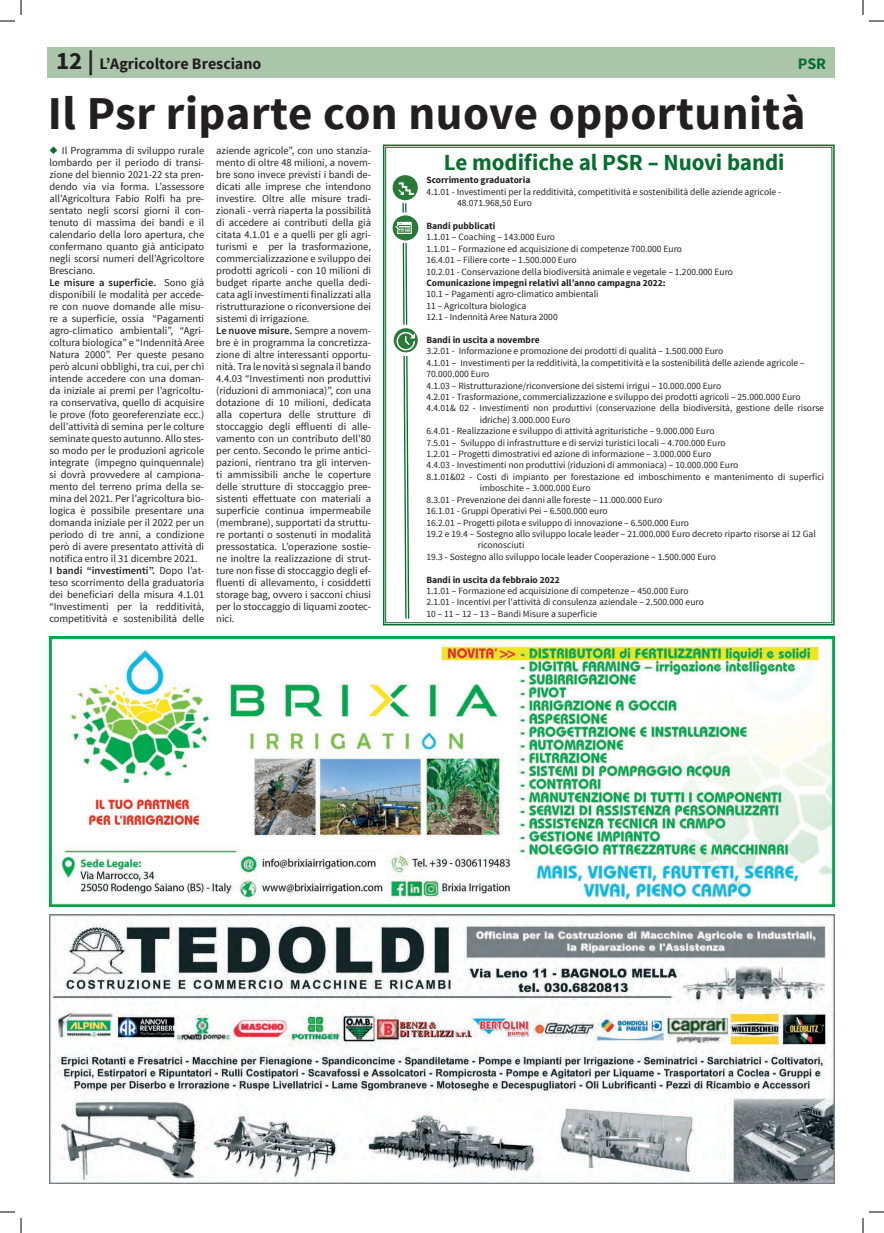
<style>
.page{position:relative;width:884px;height:1233px;background:#fff}
.page>*{position:absolute;margin:0;border:0;box-sizing:border-box;transform-origin:0 0}
.TITOLI_articoli_BIG{font:700 47px "Source Sans Pro";letter-spacing:.01em;color:#231f20}
.Testo_lungo{font:700 23px "Source Sans Pro";letter-spacing:-.005em;color:#086d2f}
.t1{font:700 16px "Source Sans Pro";letter-spacing:-.005em;color:#231f20}
.t2{font:700 16px "Source Sans Pro";color:#086d2f}
.Testo_lungo-2{font:10.5px/12px "Source Sans Pro";color:#231f20;text-align:justify}
.Testi_BOX{font:9.5px/11.4px "Source Sans Pro";color:#231f20}
.Testi_BOX-2{font:700 9.5px "Source Sans Pro";color:#231f20}
.s1{font-size:25px}
.s2{color:#086d2f}
.s3{font-weight:600}
</style>
<div class="page">
<div style="left:48px;top:47px;width:787px;height:31px;background:#abc5ab"></div>
<img style="left:49px;top:637px;width:786px;height:269px">
<svg style="left:382px;top:144px;width:453px;height:482px"></svg>
<div style="left:390px;top:172px;width:31px;height:31px;border:3px solid #fff;border-radius:50%"></div>
<svg style="left:390px;top:175px;width:30px;height:445px"></svg>
<img style="left:49px;top:914px;width:786px;height:269px">
<svg style="left:0;top:1211px;width:15px;height:1px"></svg>
<svg style="left:869px;top:1211px;width:15px;height:1px"></svg>
<svg style="left:0;top:0;width:22px;height:22px"></svg>
<svg style="left:20px;top:1218px;width:2px;height:15px"></svg>
<svg style="left:862px;top:0;width:22px;height:22px"></svg>
<svg style="left:862px;top:1218px;width:2px;height:15px"></svg>
<p class="t1" style="left:56px;top:53px;width:207px"><span class="s1">12 |</span> L’Agricoltore Bresciano</p>
<p class="t2" style="left:798px;top:53px;width:30px">PSR</p>
<p class="TITOLI_articoli_BIG" style="left:48px;top:83px;width:759px">Il Psr riparte con nuove opportunità</p>
<p class="Testo_lungo-2" style="left:49px;top:144px;width:156px"><span class="s2">◆</span> Il Programma di sviluppo rurale lombardo per il periodo di transi&shy;zione del biennio 2021-22 sta pren&shy;dendo via via forma. L’assessore all’Agricoltura Fabio Rolfi ha pre&shy;sentato negli scorsi giorni il con&shy;tenuto di massima dei bandi e il calendario della loro apertura, che confermano quanto già anticipato negli scorsi numeri dell’Agricoltore Bresciano.</p>
<p class="Testo_lungo-2" style="left:49px;top:276px;width:156px"><span class="s3">Le misure a superficie.</span> Sono già disponibili le modalità per accede&shy;re con nuove domande alle misu&shy;re a superficie, ossia “Pagamenti agro-climatico ambientali”, “Agri&shy;coltura biologica” e “Indennità Aree Natura 2000”. Per queste pesano però alcuni obblighi, tra cui, per chi intende accedere con una doman&shy;da iniziale ai premi per l’agricoltu&shy;ra conservativa, quello di acquisire le prove (foto georeferenziate ecc.) dell’attività di semina per le colture seminate questo autunno. Allo stes&shy;so modo per le produzioni agricole integrate (impegno quinquennale) si dovrà provvedere al campiona&shy;mento del terreno prima della se&shy;mina del 2021. Per l’agricoltura bio&shy;logica è possibile presentare una domanda iniziale per il 2022 per un periodo di tre anni, a condizione però di avere presentato attività di notifica entro il 31 dicembre 2021.</p>
<p class="Testo_lungo-2" style="left:49px;top:564px;width:156px"><span class="s3">I bandi “investimenti”.</span> Dopo l’at&shy;teso scorrimento della graduatoria dei beneficiari della misura 4.1.01 “Investimenti per la redditività, competitività e sostenibilità delle</p>
<p class="Testo_lungo-2" style="left:216px;top:144px;width:156px">aziende agricole”, con uno stanzia&shy;mento di oltre 48 milioni, a novem&shy;bre sono invece previsti i bandi de&shy;dicati alle imprese che intendono investire. Oltre alle misure tradi&shy;zionali - verrà riaperta la possibilità di accedere ai contributi della già citata 4.1.01 e a quelli per gli agri&shy;turismi e per la trasformazione, commercializzazione e sviluppo dei prodotti agricoli - con 10 milioni di budget riparte anche quella dedi&shy;cata agli investimenti finalizzati alla ristrutturazione o riconversione dei sistemi di irrigazione.</p>
<p class="Testo_lungo-2" style="left:216px;top:324px;width:156px"><span class="s3">Le nuove misure.</span> Sempre a novem&shy;bre è in programma la concretizza&shy;zione di altre interessanti opportu&shy;nità. Tra le novità si segnala il bando 4.4.03 “Investimenti non produttivi (riduzioni di ammoniaca)”, con una dotazione di 10 milioni, dedicata alla copertura delle strutture di stoccaggio degli effluenti di alle&shy;vamento con un contributo dell’80 per cento. Secondo le prime antici&shy;pazioni, rientrano tra gli interven&shy;ti ammissibili anche le coperture delle strutture di stoccaggio pree&shy;sistenti effettuate con materiali a superficie continua impermeabile (membrane), supportati da struttu&shy;re portanti o sostenuti in modalità pressostatica. L’operazione sostie&shy;ne inoltre la realizzazione di strut&shy;ture non fisse di stoccaggio degli ef&shy;fluenti di allevamento, i cosiddetti storage bag, ovvero i sacconi chiusi per lo stoccaggio di liquami zootec&shy;nici.</p>
<p class="Testo_lungo" style="left:444px;top:147px;width:342px">Le modifiche al PSR – Nuovi bandi</p>
<p class="Testi_BOX-2" style="left:426px;top:174px;width:106px">Scorrimento graduatoria</p>
<p class="Testi_BOX" style="left:457px;top:186px;width:326px;text-indent:-31px">4.1.01 - Investimenti per la redditività, competitività e sostenibilità delle aziende agricole -<br>48.071.968,50 Euro</p>
<p class="Testi_BOX-2" style="left:426px;top:220px;width:71px">Bandi pubblicati</p>
<p class="Testi_BOX" style="left:426px;top:232px;width:130px">1.1.01 – Coaching – 143.000 Euro</p>
<p class="Testi_BOX" style="left:426px;top:243px;width:257px">1.1.01 – Formazione ed acquisizione di competenze 700.000 Euro</p>
<p class="Testi_BOX" style="left:426px;top:254px;width:152px">16.4.01 – Filiere corte – 1.500.000 Euro</p>
<p class="Testi_BOX" style="left:426px;top:266px;width:308px">10.2.01 - Conservazione della biodiversità animale e vegetale – 1.200.000 Euro</p>
<p class="Testi_BOX-2" style="left:426px;top:277px;width:241px">Comunicazione impegni relativi all’anno campagna 2022:</p>
<p class="Testi_BOX" style="left:426px;top:289px;width:174px">10.1 – Pagamenti agro-climatico ambientali</p>
<p class="Testi_BOX" style="left:426px;top:300px;width:101px">11 – Agricoltura biologica</p>
<p class="Testi_BOX" style="left:426px;top:311px;width:133px">12.1 - Indennità Aree Natura 2000</p>
<p class="Testi_BOX-2" style="left:426px;top:334px;width:115px">Bandi in uscita a novembre</p>
<p class="Testi_BOX" style="left:426px;top:346px;width:298px">3.2.01 - Informazione e promozione dei prodotti di qualità – 1.500.000 Euro</p>
<p class="Testi_BOX" style="left:426px;top:357px;width:380px">4.1.01 – Investimenti per la redditività, la competitività e la sostenibilità delle aziende agricole –<br>70.000.000 Euro</p>
<p class="Testi_BOX" style="left:426px;top:380px;width:296px">4.1.03 – Ristrutturazione/riconversione dei sistemi irrigui – 10.000.000 Euro</p>
<p class="Testi_BOX" style="left:426px;top:391px;width:376px">4.2.01 - Trasformazione, commercializzazione e sviluppo dei prodotti agricoli – 25.000.000 Euro</p>
<p class="Testi_BOX" style="left:480px;top:403px;width:346px;text-indent:-53px">4.4.01&amp; 02 - Investimenti non produttivi (conservazione della biodiversità, gestione delle risorse idriche) 3.000.000 Euro</p>
<p class="Testi_BOX" style="left:426px;top:425px;width:290px">6.4.01 - Realizzazione e sviluppo di attività agrituristiche – 9.000.000 Euro</p>
<p class="Testi_BOX" style="left:426px;top:437px;width:301px">7.5.01 – Sviluppo di infrastrutture e di servizi turistici locali – 4.700.000 Euro</p>
<p class="Testi_BOX" style="left:426px;top:448px;width:286px">1.2.01 – Progetti dimostrativi ed azione di informazione – 3.000.000 Euro</p>
<p class="Testi_BOX" style="left:426px;top:460px;width:313px">4.4.03 - Investimenti non produttivi (riduzioni di ammoniaca) – 10.000.000 Euro</p>
<p class="Testi_BOX" style="left:480px;top:471px;width:346px;text-indent:-53px">8.1.01&amp;02 - Costi di impianto per forestazione ed imboschimento e mantenimento di superfici imboschite – 3.000.000 Euro</p>
<p class="Testi_BOX" style="left:426px;top:494px;width:237px">8.3.01 - Prevenzione dei danni alle foreste – 11.000.000 Euro</p>
<p class="Testi_BOX" style="left:426px;top:505px;width:183px">16.1.01 - Gruppi Operativi Pei – 6.500.000 euro</p>
<p class="Testi_BOX" style="left:426px;top:517px;width:264px">16.2.01 – Progetti pilota e sviluppo di innovazione – 6.500.000 Euro</p>
<p class="Testi_BOX" style="left:478px;top:528px;width:340px;text-indent:-51px">19.2 e 19.4 – Sostegno allo sviluppo locale leader – 21.000.000 Euro decreto riparto risorse ai 12 Gal riconosciuti</p>
<p class="Testi_BOX" style="left:426px;top:551px;width:291px">19.3 - Sostegno allo sviluppo locale leader Cooperazione – 1.500.000 Euro</p>
<p class="Testi_BOX-2" style="left:426px;top:573px;width:135px">Bandi in uscita da febbraio 2022</p>
<p class="Testi_BOX" style="left:426px;top:585px;width:264px">1.1.01 – Formazione ed acquisizione di competenze – 450.000 Euro</p>
<p class="Testi_BOX" style="left:426px;top:596px;width:279px">2.1.01 - Incentivi per l'attività di consulenza aziendale – 2.500.000 euro</p>
<p class="Testi_BOX" style="left:426px;top:608px;width:172px">10 – 11 – 12 – 13 – Bandi Misure a superficie</p>
</div>
